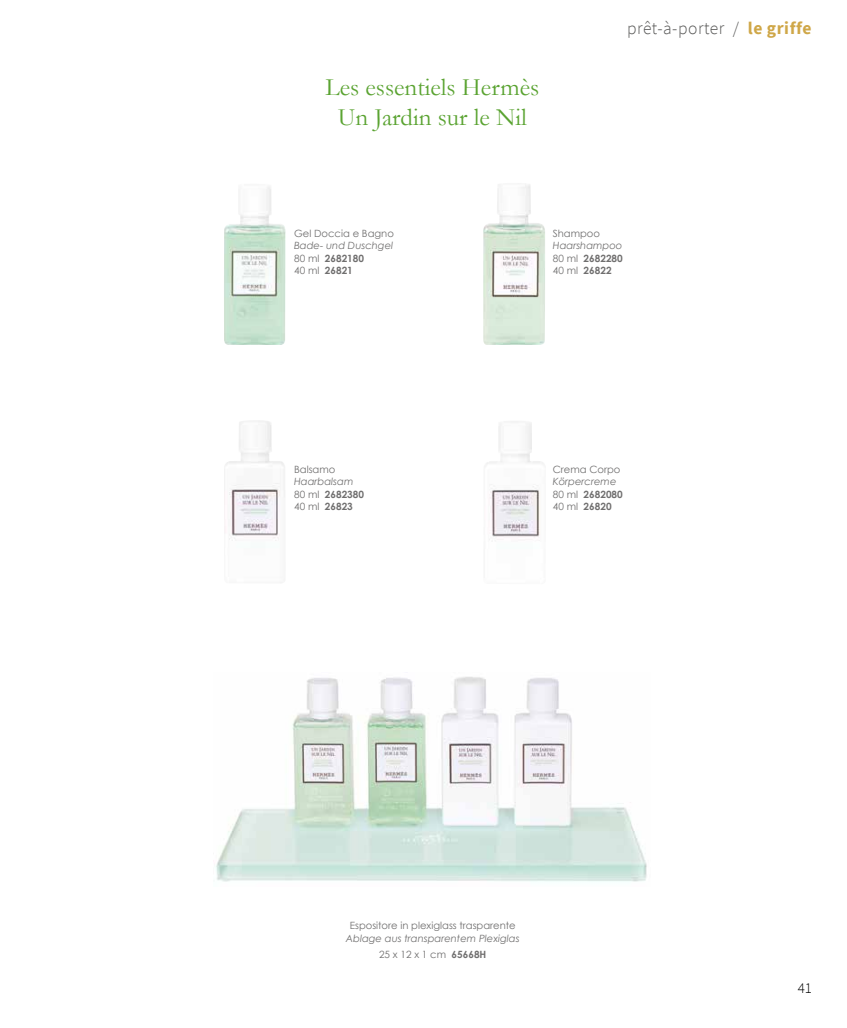
<style>
.page{position:relative;width:847px;height:1028px;background:#fff}
.page>*{position:absolute;margin:0;border:0;box-sizing:border-box;transform-origin:0 0}
.t1{font:25px/30px "Garamond";color:#5aa331;text-align:center}
.t2{font:300 17.5px "Source Sans Pro";letter-spacing:.03em;color:#575756}
.t3{font:300 15px "Source Sans Pro";color:#000}
.t4{font:700 10px/12.5px "Century Gothic";color:#706f6f}
.t5{font:italic 10px/12.5px "Century Gothic";color:#706f6f}
.t6{font:10px "Century Gothic";color:#706f6f}
.s1{font-weight:700;color:#cfa748}
.s2{font-style:normal}
.s3{font-weight:700;font-style:normal}
.s4{font-weight:400;font-style:italic}
.s5{font-weight:400}
</style>
<div class="page">
<img style="left:216px;top:677px;width:431px;height:205px">
<img style="left:224px;top:186px;width:62px;height:159px">
<img style="left:224px;top:420px;width:61px;height:163px">
<img style="left:486px;top:421px;width:58px;height:119px">
<img style="left:483px;top:184px;width:62px;height:161px">
<h1 class="t1" style="left:325px;top:72px;width:215px">Les essentiels Hermès<br>Un Jardin sur le Nil</h1>
<h2 class="t2" style="left:627px;top:18px;width:186px">prêt-à-porter / <span class="s1">le griffe</span></h2>
<p class="t6" style="left:294px;top:227px;width:101px">Gel Doccia e Bagno</p>
<p class="t5" style="left:294px;top:239px;width:101px">Bade- und Duschgel<br><span class="s2">80 ml</span> <span class="s3">2682180<br></span><span class="s2">40 ml</span> <span class="s3">26821</span></p>
<p class="t6" style="left:553px;top:227px;width:49px">Shampoo</p>
<p class="t4" style="left:553px;top:239px;width:71px;text-align:justify"><span class="s4">Haarshampoo </span><span class="s5">80 ml</span> 2682280<br><span class="s5">40 ml</span> 26822</p>
<p class="t6" style="left:294px;top:463px;width:43px">Balsamo</p>
<p class="t4" style="left:294px;top:475px;width:71px"><span class="s4">Haarbalsam<br></span><span class="s5">80 ml</span> 2682380<br><span class="s5">40 ml</span> 26823</p>
<p class="t6" style="left:553px;top:463px;width:69px">Crema Corpo</p>
<p class="t4" style="left:553px;top:475px;width:71px"><span class="s4">Körpercreme<br></span><span class="s5">80 ml</span> 2682080<br><span class="s5">40 ml</span> 26820</p>
<p class="t6" style="left:350px;top:919px;width:167px">Espositore in plexiglass trasparente</p>
<p class="t5" style="left:346px;top:930px;width:175px;line-height:16px;text-align:center">Ablage aus transparentem Plexiglas<br><span class="s2">25 x 12 x 1 cm</span> <span class="s3">65668H</span></p>
<h3 class="t3" style="left:798px;top:979px;width:16px">41</h3>
</div>
